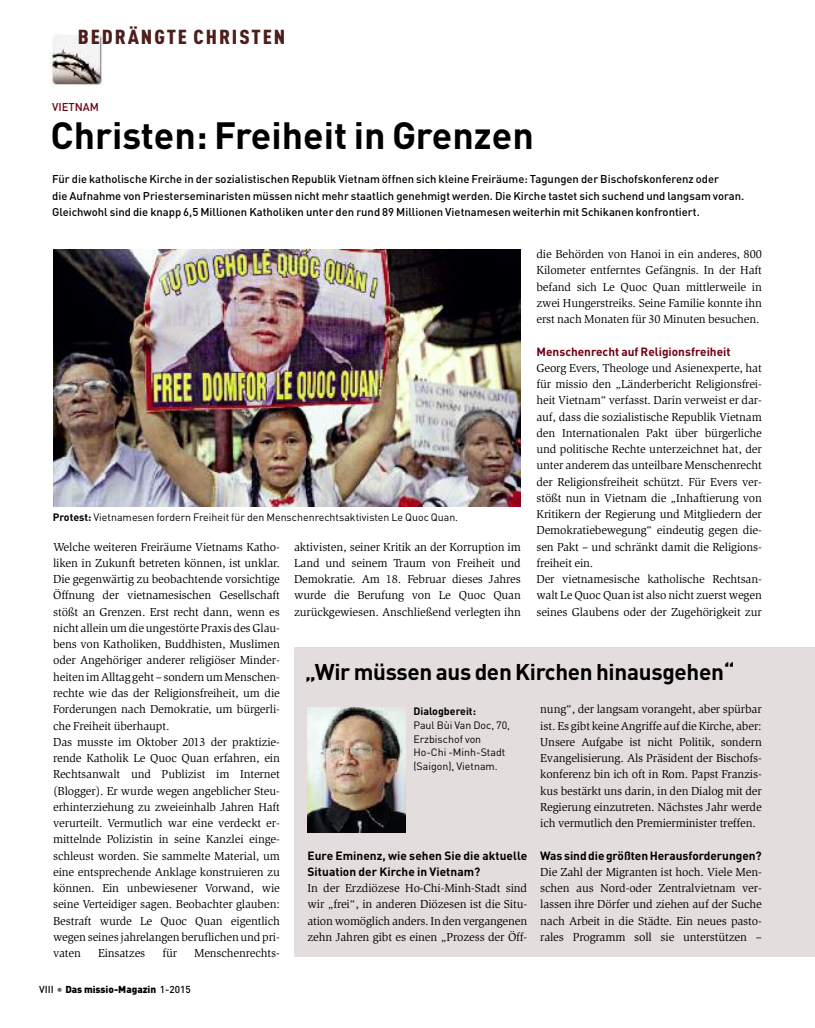
<style>
.page{position:relative;width:815px;height:1028px;background:#fff}
.page>*{position:absolute;margin:0;border:0;box-sizing:border-box;transform-origin:0 0}
.t1{font:700 37.5px "DIN Pro";color:#000}
.t2{font:700 22.5px "DIN Pro";letter-spacing:-.015em;color:#000}
.t3{font:900 20px "DIN Cond";letter-spacing:.085em;color:#4c1f1c;scale:1.1 1}
.t4{font:11.88px/16.2px "Slimbach Std";letter-spacing:-.01em;color:#000;text-align:justify}
.t5{font:700 11.88px/16.2px "DIN Pro";letter-spacing:.005em;color:#000}
.t6{font:700 11.88px "DIN Pro";color:#720016}
.t7{font:500 11.25px/16.2px "DIN Pro";color:#000}
.t8{font:500 11.25px "DIN Pro";color:#720016}
.t9{font:10.62px/13.8px "DIN Pro";color:#000}
.t10{font:700 10.62px "DIN Pro";color:#000}
.t11{font:900 10px "DIN Pro";color:#000}
.s1{font-weight:700}
.s2{font-weight:500}
.s3{font-weight:500;font-size:12.5px;color:#666}
</style>
<div class="page">
<img style="left:51px;top:35px;width:51px;height:51px">
<img style="left:53px;top:250px;width:468px;height:256px">
<div style="left:294px;top:647px;width:521px;height:310px;background:#e4dddd"></div>
<img style="left:308px;top:707px;width:97px;height:125px">
<h3 class="t3" style="left:78px;top:24px;width:190px">BEDRÄNGTE CHRISTEN</h3>
<p class="t8" style="left:52px;top:100px;width:49px">VIETNAM</p>
<h1 class="t1" style="left:51px;top:113px;width:485px">Christen: Freiheit in Grenzen</h1>
<p class="t7" style="left:52px;top:171px;width:694px">Für die katholische Kirche in der sozialistischen Republik Vietnam öffnen sich kleine Freiräume: Tagungen der Bischofskonferenz oder<br>die Aufnahme von Priesterseminaristen müssen nicht mehr staatlich genehmigt werden. Die Kirche tastet sich suchend und langsam voran.<br>Gleichwohl sind die knapp 6,5 Millionen Katholiken unter den rund 89 Millionen Vietnamesen weiterhin mit Schikanen konfrontiert.</p>
<p class="t4" style="left:536px;top:247px;width:227px">die Behörden von Hanoi in ein anderes, 800<br>Kilometer entferntes Gefängnis. In der Haft befand sich Le Quoc Quan mittlerweile in zwei Hungerstreiks. Seine Familie konnte ihn erst nach Monaten für 30 Minuten besuchen.</p>
<p class="t6" style="left:536px;top:344px;width:196px">Menschenrecht auf Religionsfreiheit</p>
<p class="t4" style="left:536px;top:360px;width:227px;text-align:left">Georg Evers, Theologe und Asienexperte, hat für missio den „Länderbericht Religionsfrei&shy;heit Vietnam“ verfasst. Darin verweist er dar&shy;auf, dass die sozialistische Republik Vietnam den Internationalen Pakt über bürgerliche und politische Rechte unterzeichnet hat, der unter anderem das unteilbare Menschenrecht der Religionsfreiheit schützt. Für Evers ver&shy;stößt nun in Vietnam die „Inhaftierung von Kritikern der Regierung und Mitgliedern der Demokratiebewegung“ eindeutig gegen die&shy;sen Pakt – und schränkt damit die Religions&shy;freiheit ein.<br>Der vietnamesische katholische Rechtsan&shy;walt Le Quoc Quan ist also nicht zuerst wegen seines Glaubens oder der Zugehörigkeit zur</p>
<p class="t9" style="left:53px;top:510px;width:407px"><span class="s1">Protest:</span> Vietnamesen fordern Freiheit für den Menschenrechtsaktivisten Le Quoc Quan.</p>
<p class="t4" style="left:53px;top:539px;width:228px;text-align:left">Welche weiteren Freiräume Vietnams Katho&shy;liken in Zukunft betreten können, ist unklar.<br>Die gegenwärtig zu beobachtende vorsichtige Öffnung der vietnamesischen Gesellschaft stößt an Grenzen. Erst recht dann, wenn es nicht allein um die ungestörte Praxis des Glau&shy;bens von Katholiken, Buddhisten, Muslimen oder Angehöriger anderer religiöser Minder&shy;heitenimAlltag geht – sondernumMenschen&shy;rechte wie das der Religionsfreiheit, um die Forderungen nach Demokratie, um bürgerli&shy;che Freiheit überhaupt.<br>Das musste im Oktober 2013 der praktizie&shy;rende Katholik Le Quoc Quan erfahren, ein Rechtsanwalt und Publizist im Internet (Blogger). Er wurde wegen angeblicher Steu&shy;erhinterziehung zu zweieinhalb Jahren Haft verurteilt. Vermutlich war eine verdeckt er&shy;mittelnde Polizistin in seine Kanzlei einge&shy;schleust worden. Sie sammelte Material, um eine entsprechende Anklage konstruieren zu können. Ein unbewiesener Vorwand, wie seine Verteidiger sagen. Beobachter glauben:<br>Bestraft wurde Le Quoc Quan eigentlich wegen seines jahrelangen beruflichen und pri&shy;vaten</p>
<p class="t4" style="left:294px;top:539px;width:228px">aktivisten, seiner Kritik an der Korruption im Land und seinem Traum von Freiheit und Demokratie. Am 18. Februar dieses Jahres wurde die Berufung von Le Quoc Quan zurückgewiesen. Anschließend verlegten ihn</p>
<h2 class="t2" style="left:305px;top:658px;width:431px">„Wir müssen aus den Kirchen hinausgehen“</h2>
<p class="t4" style="left:540px;top:702px;width:223px">nung“, der langsam vorangeht, aber spürbar ist. Es gibt keine Angriffe auf die Kirche, aber:<br>Unsere Aufgabe ist nicht Politik, sondern Evangelisierung. Als Präsident der Bischofs&shy;konferenz bin ich oft in Rom. Papst Franzis&shy;kus bestärkt uns darin, in den Dialog mit der Regierung einzutreten. Nächstes Jahr werde ich vermutlich den Premierminister treffen.</p>
<p class="t5" style="left:540px;top:847px;width:223px">Was sinddiegrößtenHerausforderungen?</p>
<p class="t4" style="left:540px;top:864px;width:223px">Die Zahl der Migranten ist hoch. Viele Men&shy;schen aus Nord-oder Zentralvietnam ver&shy;lassen ihre Dörfer und ziehen auf der Suche nach Arbeit in die Städte. Ein neues pasto&shy;rales Programm soll sie unterstützen –</p>
<p class="t10" style="left:413px;top:705px;width:64px">Dialogbereit:</p>
<p class="t9" style="left:413px;top:718px;width:98px">Paul Bùi Van Doc, 70,<br>Erzbischof von<br>Ho-Chi -Minh-Stadt (Saigon), Vietnam.</p>
<p class="t5" style="left:307px;top:847px;width:221px">Eure Eminenz, wie sehen Sie die aktuelle<br>Situation der Kirche in Vietnam?</p>
<p class="t4" style="left:307px;top:880px;width:221px">In der Erzdiözese Ho-Chi-Minh-Stadt sind wir „frei“, in anderen Diözesen ist die Situ&shy;ation womöglich anders. In den vergangenen zehn Jahren gibt es einen „Prozess der Öff-</p>
<p class="t4" style="left:98px;top:945px;width:49px">Einsatzes</p>
<p class="t4" style="left:162px;top:945px;width:16px">für</p>
<p class="t4" style="left:194px;top:945px;width:87px">Menschenrechts-</p>
<p class="t11" style="left:39px;top:983px;width:153px"><span class="s2">VIII</span> <span class="s3">•</span> Das missio-Magazin <span class="s2">1-2015</span></p>
</div>
